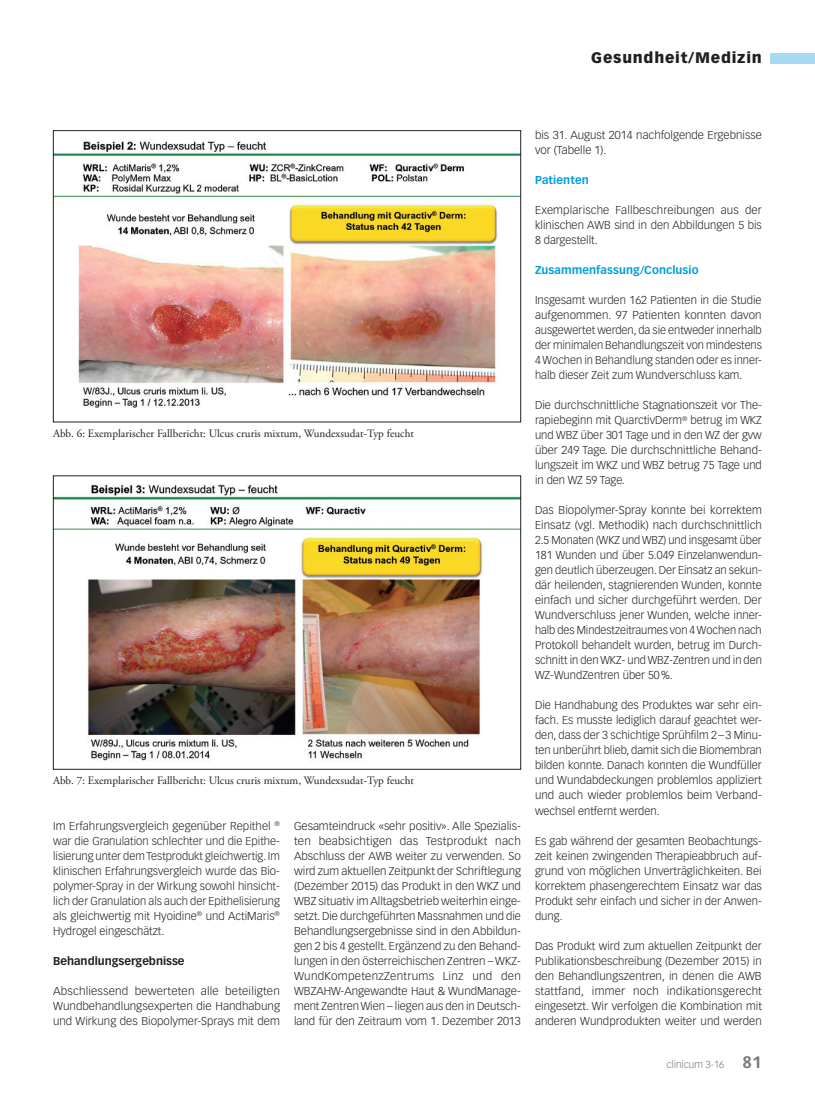
<style>
.page{position:relative;width:815px;height:1099px;background:#fff}
.page>*{position:absolute;margin:0;border:0;box-sizing:border-box;transform-origin:0 0}
.t1{font:900 15px "Vectora LT Std";letter-spacing:.05em;color:#231f20}
.t2{font:300 11.25px/15px "Vectora LT Std";color:#231f20;text-align:justify}
.t3{font:11.25px "Adobe Garamond Pro";color:#231f20}
.t4{font:300 11.25px/15px "Vectora LT Std";color:#231f20;text-align:justify;scale:1.04 1}
.t5{font:700 11.25px "Vectora LT Std";letter-spacing:.005em;color:#009fda}
.t6{font:700 11.25px "Vectora LT Std";color:#231f20}
.t7{font:300 10px "Vectora LT Std";color:#76787b}
.s1{font-weight:700;font-size:16.25px}
</style>
<div class="page">
<div style="left:770px;top:53px;width:45px;height:10px;background:#a5daf2"></div>
<img style="left:55px;top:141px;width:464px;height:267px">
<div style="left:53px;top:130px;width:468px;height:292px;border:1px solid #231f20"></div>
<img style="left:55px;top:484px;width:464px;height:277px">
<div style="left:53px;top:475px;width:468px;height:294px;border:1px solid #231f20"></div>
<h1 class="t1" style="left:591px;top:49px;width:172px">Gesundheit/Medizin</h1>
<p class="t3" style="left:53px;top:427px;width:362px">Abb. 6: Exemplarischer Fallbericht: Ulcus cruris mixtum, Wundexsudat-Typ feucht</p>
<p class="t3" style="left:53px;top:774px;width:362px">Abb. 7: Exemplarischer Fallbericht: Ulcus cruris mixtum, Wundexsudat-Typ feucht</p>
<p class="t2" style="left:53px;top:818px;width:228px">Im Erfahrungsvergleich gegenü ber Repithel <sup>® </sup>war die Granulation schlechter und die Epithe&shy;lisierung unter dem Testprodukt gleichwertig. Im klinischen Erfahrungsvergleich wurde das Bio&shy;polymer-Spray in der Wirkung sowohl hinsicht&shy;lich der Granulation als auch der Epithelisierung als gleichwertig mit Hyoidine<sup>®</sup> und ActiMaris<sup>® </sup>Hydrogel eingeschätzt.</p>
<p class="t6" style="left:53px;top:953px;width:133px">Behandlungsergebnisse</p>
<p class="t4" style="left:53px;top:983px;width:220px">Abschliessend bewerteten alle beteiligten Wundbehandlungsexperten die Handhabung und Wirkung des Biopolymer-Sprays mit dem</p>
<p class="t2" style="left:294px;top:818px;width:228px">Gesamteindruck «sehr positiv». Alle Spezialis&shy;ten beabsichtigen das Testprodukt nach Abschluss der AWB weiter zu verwenden. So wird zum aktuellen Zeitpunkt der Schriftlegung (Dezember 2015) das Produkt in den WKZ und WBZ situativ im Alltagsbetrieb weiterhin einge&shy;setzt. Die durchgefü hrten Massnahmen und die Behandlungsergebnisse sind in den Abbildun&shy;gen 2 bis 4 gestellt. Ergänzend zu den Behand&shy;lungen in den österreichischen Zentren – WKZ-WundKompetenzZentrums Linz und den WBZAHW-Angewandte Haut &amp; WundManage&shy;ment Zentren Wien – liegen aus den in Deutsch&shy;land fü r den Zeitraum vom 1. Dezember 2013</p>
<p class="t2" style="left:535px;top:128px;width:228px">bis 31. August 2014 nachfolgende Ergebnisse vor (Tabelle 1).</p>
<p class="t5" style="left:535px;top:173px;width:55px">Patienten</p>
<p class="t2" style="left:535px;top:203px;width:228px">Exemplarische Fallbeschreibungen aus der klinischen AWB sind in den Abbildungen 5 bis 8 dargestellt.</p>
<p class="t5" style="left:535px;top:263px;width:165px">Zusammenfassung/Conclusio</p>
<p class="t2" style="left:535px;top:293px;width:228px">Insgesamt wurden 162 Patienten in die Studie aufgenommen. 97 Patienten konnten davon ausgewertet werden, da sie entweder innerhalb der minimalen Behandlungszeit von mindestens 4 Wochen in Behandlung standen oder es inner&shy;halb dieser Zeit zum Wundverschluss kam.</p>
<p class="t2" style="left:535px;top:398px;width:228px">Die durchschnittliche Stagnationszeit vor The&shy;rapiebeginn mit QuarctivDerm<sup>®</sup> betrug im WKZ und WBZ ü ber 301 Tage und in den WZ der gvw ü ber 249 Tage. Die durchschnittliche Behand&shy;lungszeit im WKZ und WBZ betrug 75 Tage und in den WZ 59 Tage.</p>
<p class="t2" style="left:535px;top:503px;width:228px">Das Biopolymer-Spray konnte bei korrektem Einsatz (vgl. Methodik) nach durchschnittlich 2.5 Monaten (WKZ und WBZ) und insgesamt ü ber 181 Wunden und ü ber 5.049 Einzelanwendun&shy;gen deutlich ü berzeugen. Der Einsatz an sekun&shy;där heilenden, stagnierenden Wunden, konnte einfach und sicher durchgefü hrt werden. Der Wundverschluss jener Wunden, welche inner&shy;halb des Mindestzeitraumes von 4 Wochen nach Protokoll behandelt wurden, betrug im Durch&shy;schnitt in den WKZ- und WBZ-Zentren und in den WZ-WundZentren ü ber 50%.</p>
<p class="t2" style="left:535px;top:698px;width:228px">Die Handhabung des Produktes war sehr ein&shy;fach. Es musste lediglich darauf geachtet wer&shy;den, dass der 3 schichtige Sprü hfilm 2–3 Minu&shy;ten unberührt blieb, damit sich die Biomembran bilden konnte. Danach konnten die Wundfü ller und Wundabdeckungen problemlos appliziert und auch wieder problemlos beim Verband&shy;wechsel entfernt werden.</p>
<p class="t2" style="left:535px;top:833px;width:228px">Es gab während der gesamten Beobachtungs&shy;zeit keinen zwingenden Therapieabbruch auf&shy;grund von möglichen Unverträglichkeiten. Bei korrektem phasengerechtem Einsatz war das Produkt sehr einfach und sicher in der Anwen&shy;dung.</p>
<p class="t2" style="left:535px;top:938px;width:228px">Das Produkt wird zum aktuellen Zeitpunkt der Publikationsbeschreibung (Dezember 2015) in den Behandlungszentren, in denen die AWB stattfand, immer noch indikationsgerecht eingesetzt. Wir verfolgen die Kombination mit anderen Wundprodukten weiter und werden</p>
<p class="t7" style="left:667px;top:1058px;width:97px">clinicum 3-16 <span class="s1">81</span></p>
</div>
